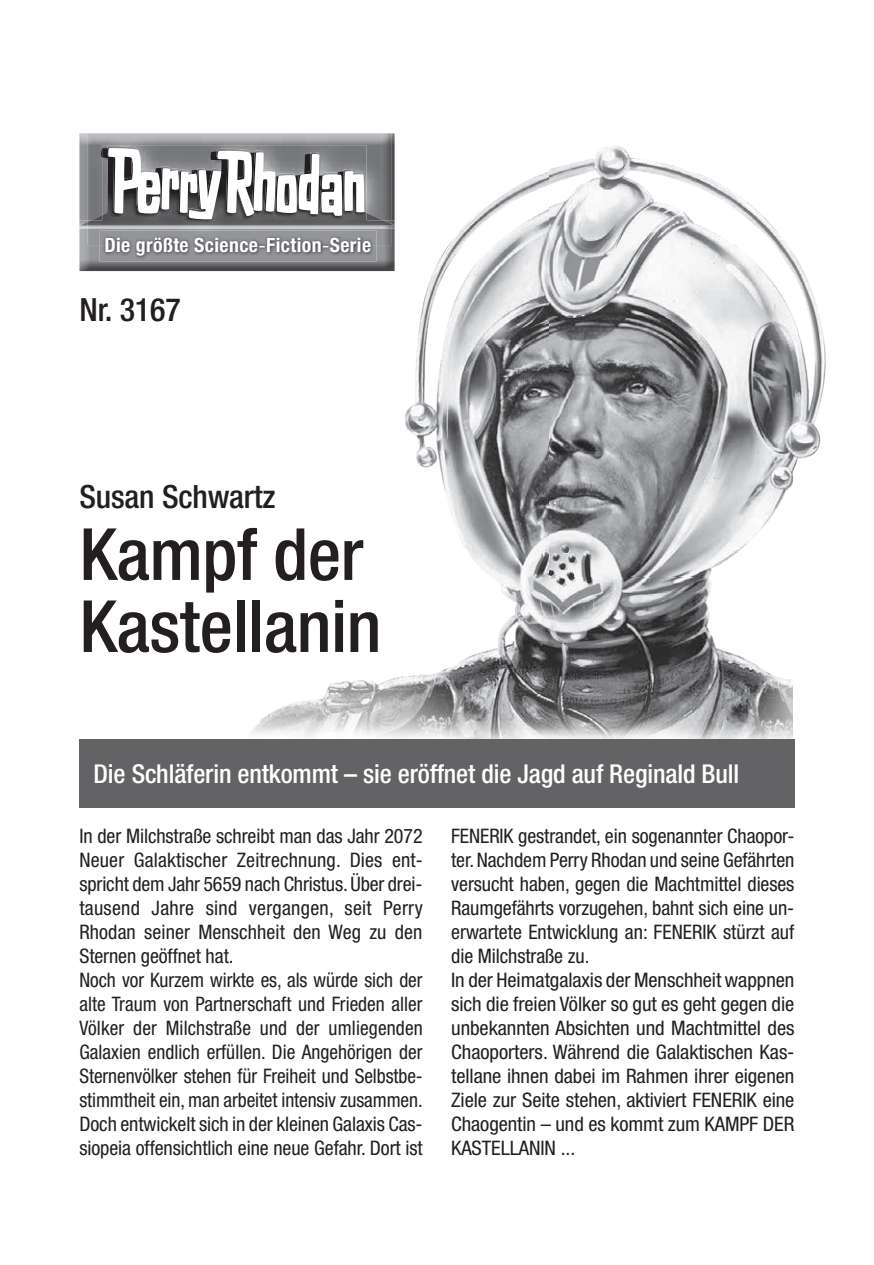
<style>
.page{position:relative;width:874px;height:1265px;background:#fff}
.page>*{position:absolute;margin:0;border:0;box-sizing:border-box;transform-origin:0 0}
.t1{font:500 condensed 72px/72px "Helvetica Neue LT Pro";letter-spacing:-.005em;color:#231f20}
.t2{font:500 condensed 32px "Helvetica Neue LT Pro";letter-spacing:-.005em;color:#231f20}
.t3{font:500 condensed 26px "Helvetica Neue LT Pro";letter-spacing:-.005em;color:#fff}
.t4{font:condensed 20px/24px "Helvetica Neue LT Pro";letter-spacing:-.005em;color:#231f20}
.t5{font:700 condensed 19.8px "Helvetica Neue";letter-spacing:.02em;color:#fff}
</style>
<div class="page">
<img style="left:79px;top:133px;width:8px;height:87px">
<img style="left:79px;top:220px;width:145px;height:51px">
<img style="left:100px;top:245px;width:124px;height:16px">
<img style="left:105px;top:245px;width:119px;height:11px">
<img style="left:87px;top:133px;width:137px;height:112px">
<img style="left:80px;top:222px;width:7px;height:3px">
<img style="left:91px;top:213px;width:11px;height:7px">
<img style="left:87px;top:220px;width:15px;height:5px">
<svg style="left:100px;top:148px;width:2px;height:10px"></svg>
<img style="left:102px;top:145px;width:122px;height:3px">
<img style="left:107px;top:146px;width:48px;height:2px">
<img style="left:102px;top:148px;width:122px;height:77px">
<svg style="left:108px;top:148px;width:116px;height:72px"></svg>
<img style="left:224px;top:133px;width:568px;height:606px">
<img style="left:549px;top:136px;width:277px;height:440px">
<div style="left:79px;top:739px;width:715px;height:68px;background:#636366"></div>
<p class="t5" style="left:104px;top:233px;width:268px">Die größte Science Fiction Serie</p>
<p class="t5" style="left:258px;top:233px;width:9px">-</p>
<p class="t5" style="left:322px;top:233px;width:9px">-</p>
<h2 class="t2" style="left:79px;top:290px;width:103px">Nr. 3167</h2>
<h2 class="t2" style="left:79px;top:477px;width:197px">Susan Schwartz</h2>
<h1 class="t1" style="left:79px;top:517px;width:303px">Kampf der<br>Kastellanin</h1>
<h3 class="t3" style="left:94px;top:758px;width:646px">Die Schläferin entkommt – sie eröffnet die Jagd auf Reginald Bull</h3>
<p class="t4" style="left:79px;top:823px;width:345px">In der Milchstraße schreibt man das Jahr 2072<br>Neuer Galaktischer Zeitrechnung. Dies ent&shy;spricht dem Jahr 5659 nach Christus. Über drei&shy;tausend Jahre sind vergangen, seit Perry Rhodan seiner Menschheit den Weg zu den Sternen geöffnet hat.<br>Noch vor Kurzem wirkte es, als würde sich der alte Traum von Partnerschaft und Frieden aller Völker der Milchstraße und der umliegenden Galaxien endlich erfüllen. Die Angehörigen der Sternenvölker stehen für Freiheit und Selbstbe&shy;stimmtheit ein, man arbeitet intensiv zusammen.<br>Doch entwickelt sich in der kleinen Galaxis Cas&shy;siopeia offensichtlich eine neue Gefahr. Dort ist</p>
<p class="t4" style="left:451px;top:823px;width:345px">FENERIK gestrandet, ein sogenannter Chaopor&shy;ter. Nachdem Perry Rhodan und seine Gefährten versucht haben, gegen die Machtmittel dieses Raumgefährts vorzugehen, bahnt sich eine un&shy;erwartete Entwicklung an: FENERIK stürzt auf die Milchstraße zu.<br>In der Heimatgalaxis der Menschheit wappnen sich die freien Völker so gut es geht gegen die unbekannten Absichten und Machtmittel des Chaoporters. Während die Galaktischen Kas&shy;tellane ihnen dabei im Rahmen ihrer eigenen Ziele zur Seite stehen, aktiviert FENERIK eine Chaogentin – und es kommt zum KAMPF DER KASTELLANIN ...</p>
</div>
